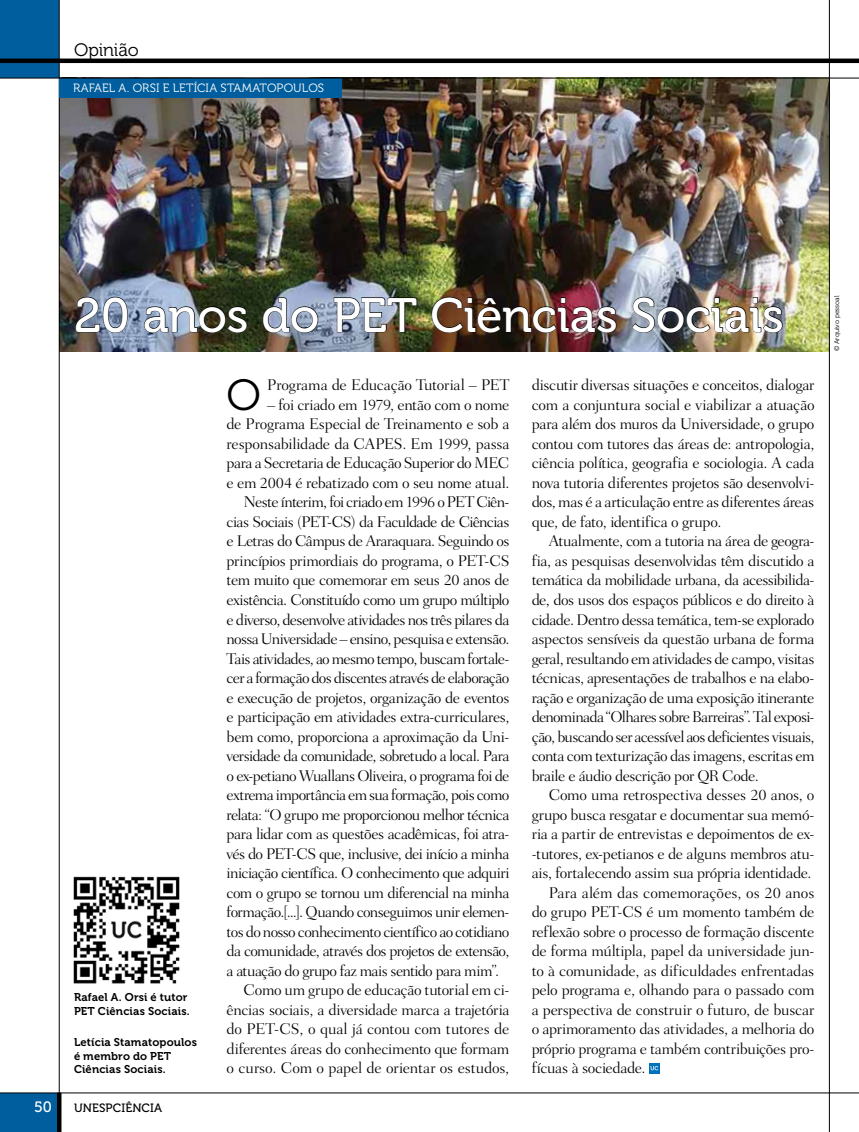
<style>
.page{position:relative;width:859px;height:1132px;background:#fff}
.page>*{position:absolute;margin:0;border:0;box-sizing:border-box;transform-origin:0 0}
.t1{font:48px "Museo 500";letter-spacing:-.01em;color:#fff}
.t2{font:43.5px "Museo 300";color:#000}
.t3{font:18px "Museo 300";letter-spacing:-.005em;color:#000}
.t4{font:300 15.75px/19.5px "Fairfield LT Std";letter-spacing:-.03em;color:#000;text-align:justify}
.t5{font:300 15.75px "Fairfield LT Std";letter-spacing:-.05em;color:#000}
.t6{font:300 15.75px "Fairfield LT Std";letter-spacing:-.01em;color:#000}
.t7{font:300 15.75px "Fairfield LT Std";letter-spacing:-.005em;color:#000}
.t8{font:15px "Museo 500";color:#fff}
.t9{font:12px "Museo 300";letter-spacing:.025em;color:#fff}
.t10{font:12px "Museo 500";letter-spacing:.01em;color:#000}
.t11{font:11.25px/13.5px "Museo 700";letter-spacing:.015em;color:#000}
.t12{font:6.75px "Museo 300";color:#000}
</style>
<div class="page">
<img style="left:60px;top:79px;width:769px;height:272px">
<img style="left:73px;top:876px;width:107px;height:108px">
<svg style="left:649px;top:1063px;width:10px;height:10px"></svg>
<svg style="left:650px;top:1065px;width:8px;height:4px"></svg>
<svg style="left:75px;top:296px;width:53px;height:37px;background:#677286"></svg>
<svg style="left:144px;top:306px;width:104px;height:27px;background:#545d5f"></svg>
<svg style="left:262px;top:297px;width:57px;height:36px;background:#717d8e"></svg>
<img style="left:333px;top:297px;width:85px;height:35px">
<img style="left:431px;top:296px;width:186px;height:37px">
<img style="left:631px;top:296px;width:152px;height:37px">
<div style="left:0;top:0;width:59px;height:78px;background:#005e9e"></div>
<hr style="left:0;top:59px;width:859px;height:4px;background:#000">
<div style="left:0;top:1092px;width:59px;height:39px;background:#005e9e"></div>
<hr style="left:0;top:1092px;width:859px;height:1px;background:#000">
<hr style="left:59px;top:0;width:1px;height:1131px;background:#000">
<hr style="left:829px;top:0;width:1px;height:1131px;background:#000">
<hr style="left:57px;top:1092px;width:4px;height:39px;background:#000">
<div style="left:60px;top:78px;width:282px;height:20px;background:#005e9e"></div>
<hr style="left:0;top:78px;width:859px;height:1px;background:#000">
<p class="t3" style="left:74px;top:40px;width:66px">OPINIÃO</p>
<p class="t9" style="left:73px;top:82px;width:252px">RAFAEL A. ORSI E LETÍCIA STAMATOPOULOS</p>
<h1 class="t1" style="left:74px;top:289px;width:711px">20 anos do PET Ciências Sociais</h1>
<p class="t11" style="left:74px;top:990px;width:117px">Rafael A. Orsi é tutor<br>PET Ciências Sociais.</p>
<p class="t11" style="left:74px;top:1035px;width:124px">Letícia Stamatopoulos é membro do PET<br>Ciências Sociais.</p>
<p class="t8" style="left:34px;top:1098px;width:19px">50</p>
<p class="t10" style="left:74px;top:1101px;width:90px">UnespCiência</p>
<h2 class="t2" style="left:227px;top:371px;width:36px">O</h2>
<p class="t6" style="left:267px;top:376px;width:244px">Programa de Educação Tutorial – PET</p>
<p class="t4" style="left:267px;top:395px;width:244px">– foi criado em 1979, então com o nome</p>
<p class="t4" style="left:227px;top:414px;width:284px">de Programa Especial de Treinamento e sob a</p>
<p class="t4" style="left:227px;top:434px;width:284px">responsabilidade da CAPES. Em 1999, passa</p>
<p class="t4" style="left:227px;top:453px;width:284px">para a Secretaria de Educação Superior do MEC</p>
<p class="t4" style="left:227px;top:473px;width:284px">e em 2004 é rebatizado com o seu nome atual.</p>
<p class="t4" style="left:244px;top:492px;width:267px">Neste ínterim, foi criado em 1996 o PET Ciên-</p>
<p class="t4" style="left:227px;top:512px;width:284px">cias Sociais (PET-CS) da Faculdade de Ciências</p>
<p class="t4" style="left:227px;top:531px;width:284px">e Letras do Câmpus de Araraquara. Seguindo os</p>
<p class="t4" style="left:227px;top:551px;width:284px">princípios primordiais do programa, o PET-CS</p>
<p class="t4" style="left:227px;top:570px;width:284px">tem muito que comemorar em seus 20 anos de</p>
<p class="t4" style="left:227px;top:590px;width:284px">existência. Constituído como um grupo múltiplo</p>
<p class="t4" style="left:227px;top:609px;width:284px">e diverso, desenvolve atividades nos três pilares da</p>
<p class="t4" style="left:227px;top:629px;width:284px">nossa Universidade – ensino, pesquisa e extensão.</p>
<p class="t4" style="left:227px;top:648px;width:284px">Tais atividades, ao mesmo tempo, buscam fortale-</p>
<p class="t5" style="left:227px;top:668px;width:284px">cer a formação dos discentes através de elaboração</p>
<p class="t4" style="left:227px;top:687px;width:284px">e execução de projetos, organização de eventos</p>
<p class="t4" style="left:227px;top:707px;width:284px">e participação em atividades extra-curriculares,</p>
<p class="t4" style="left:227px;top:726px;width:284px">bem como, proporciona a aproximação da Uni-</p>
<p class="t4" style="left:227px;top:746px;width:284px">versidade da comunidade, sobretudo a local. Para</p>
<p class="t4" style="left:227px;top:765px;width:284px">o ex-petiano Wuallans Oliveira, o programa foi de</p>
<p class="t4" style="left:227px;top:785px;width:284px">extrema importância em sua formação, pois como</p>
<p class="t5" style="left:227px;top:805px;width:284px">relata: “O grupo me proporcionou melhor técnica</p>
<p class="t4" style="left:227px;top:824px;width:284px">para lidar com as questões acadêmicas, foi atra-</p>
<p class="t5" style="left:227px;top:844px;width:284px">vés do PET-CS que, inclusive, dei início a minha</p>
<p class="t4" style="left:227px;top:863px;width:284px">iniciação científica. O conhecimento que adquiri</p>
<p class="t4" style="left:227px;top:882px;width:284px">com o grupo se tornou um diferencial na minha</p>
<p class="t4" style="left:227px;top:902px;width:284px">formação.[...]. Quando conseguimos unir elemen-</p>
<p class="t5" style="left:227px;top:922px;width:284px">tos do nosso conhecimento científico ao cotidiano</p>
<p class="t4" style="left:227px;top:941px;width:284px">da comunidade, através dos projetos de extensão,</p>
<p class="t4" style="left:227px;top:960px;width:274px">a atuação do grupo faz mais sentido para mim”.</p>
<p class="t4" style="left:244px;top:980px;width:267px">Como um grupo de educação tutorial em ci-</p>
<p class="t4" style="left:227px;top:999px;width:284px">ências sociais, a diversidade marca a trajetória</p>
<p class="t6" style="left:227px;top:1019px;width:284px">do PET-CS, o qual já contou com tutores de</p>
<p class="t4" style="left:227px;top:1038px;width:284px">diferentes áreas do conhecimento que formam</p>
<p class="t6" style="left:227px;top:1058px;width:284px">o curso. Com o papel de orientar os estudos,</p>
<p class="t4" style="left:532px;top:375px;width:284px">discutir diversas situações e conceitos, dialogar com a conjuntura social e viabilizar a atuação para além dos muros da Universidade, o grupo contou com tutores das áreas de: antropologia, ciência política, geografia e sociologia. A cada nova tutoria diferentes projetos são desenvolvi&shy;dos, mas é a articulação entre as diferentes áreas que, de fato, identifica o grupo.</p>
<p class="t4" style="left:532px;top:531px;width:284px;text-indent:17px">Atualmente, com a tutoria na área de geogra&shy;fia, as pesquisas desenvolvidas têm discutido a temática da mobilidade urbana, da acessibilida&shy;de, dos usos dos espaços públicos e do direito à cidade. Dentro dessa temática, tem-se explorado aspectos sensíveis da questão urbana de forma geral, resultando em atividades de campo, visitas técnicas, apresentações de trabalhos e na elabo&shy;ração e organização de uma exposição itinerante denominada “Olhares sobre Barreiras”. Tal exposi&shy;ção, buscando ser acessível aos deficientes visuais, conta com texturização das imagens, escritas em braile e áudio descrição por QR Code.</p>
<p class="t4" style="left:549px;top:785px;width:267px">Como uma retrospectiva desses 20 anos, o</p>
<p class="t4" style="left:532px;top:804px;width:284px">grupo busca resgatar e documentar sua memó-</p>
<p class="t4" style="left:532px;top:824px;width:284px">ria a partir de entrevistas e depoimentos de ex-</p>
<p class="t4" style="left:532px;top:843px;width:284px">-tutores, ex-petianos e de alguns membros atu-</p>
<p class="t4" style="left:532px;top:863px;width:281px">ais, fortalecendo assim sua própria identidade.</p>
<p class="t7" style="left:549px;top:883px;width:267px">Para além das comemorações, os 20 anos</p>
<p class="t4" style="left:532px;top:902px;width:284px">do grupo PET-CS é um momento também de</p>
<p class="t4" style="left:532px;top:921px;width:284px">reflexão sobre o processo de formação discente</p>
<p class="t4" style="left:532px;top:941px;width:284px">de forma múltipla, papel da universidade jun-</p>
<p class="t4" style="left:532px;top:960px;width:284px">to à comunidade, as dificuldades enfrentadas</p>
<p class="t4" style="left:532px;top:980px;width:284px">pelo programa e, olhando para o passado com</p>
<p class="t4" style="left:532px;top:999px;width:284px">a perspectiva de construir o futuro, de buscar</p>
<p class="t4" style="left:532px;top:1019px;width:284px">o aprimoramento das atividades, a melhoria do</p>
<p class="t4" style="left:532px;top:1038px;width:284px">próprio programa e também contribuições pro-</p>
<p class="t4" style="left:532px;top:1058px;width:115px">fícuas à sociedade.</p>
<p class="t12" style="left:833px;top:351px;width:57px;rotate:-90deg">© ARQUIVO PESSOAL</p>
</div>
